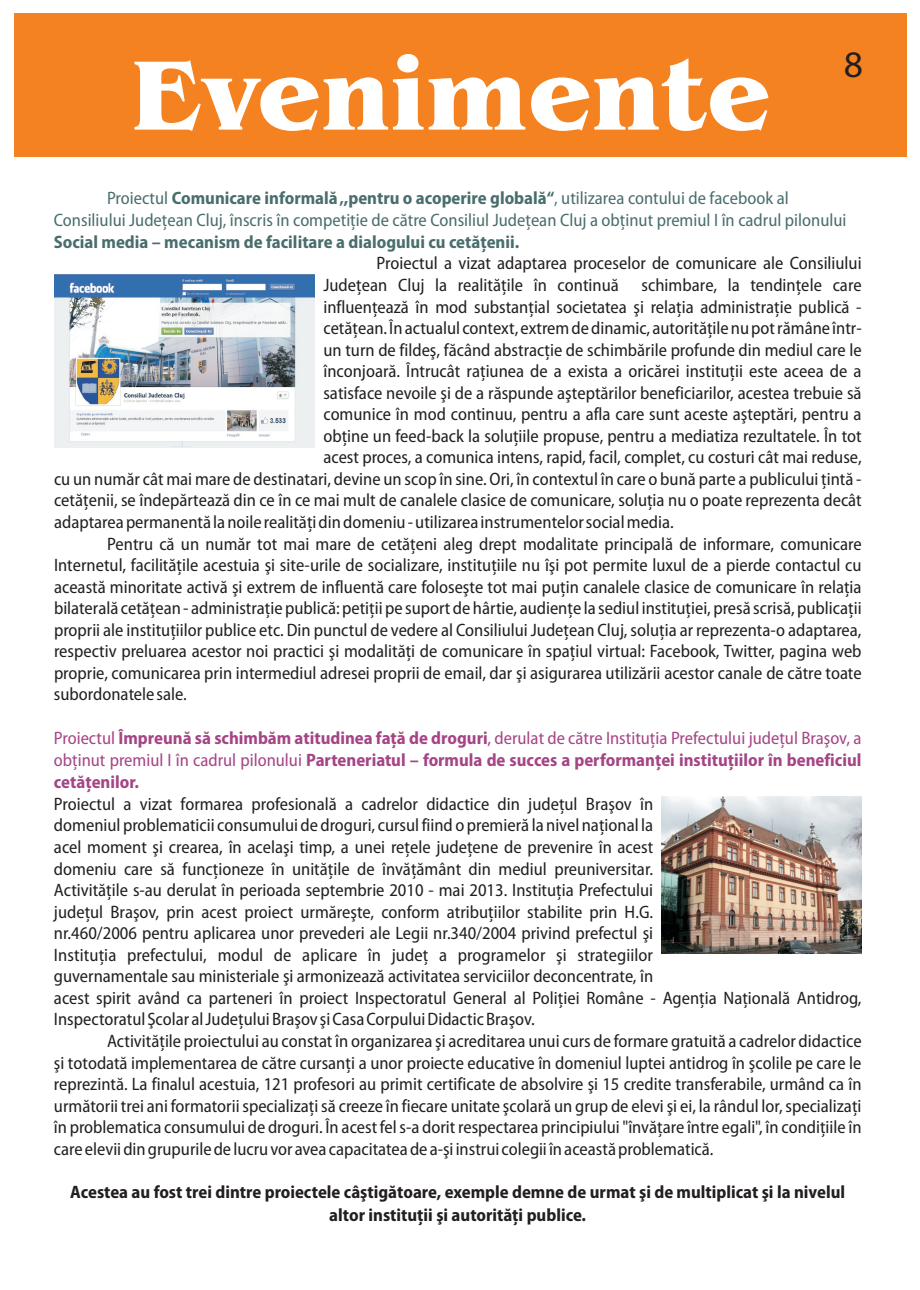
<style>
.page{position:relative;width:920px;height:1290px;background:#fff}
.page>*{position:absolute;margin:0;border:0;box-sizing:border-box;transform-origin:0 0}
.t1{font:700 101.85px "Benguiat Itc TEE";letter-spacing:-3.115em;color:#fff}
.t2{font:37.5px "Myriad Pro";color:#231f20}
.t3{font:semi-condensed 18px/21.6px "Myriad Pro";color:#231f20}
.t4{font:700 semi-condensed 18px/22.2px "Myriad Pro";color:#a54586;text-align:justify}
.t5{font:semi-condensed 18px/21.6px "Myriad Pro";color:#496e6d;text-align:center}
.t6{font:700 semi-condensed 18px/22.2px "Myriad Pro";color:#231f20;text-align:center}
.t7{font:700 semi-condensed 18px "Myriad Pro";color:#496e6d}
.s1{font-weight:700}
.s2{font-weight:400}
</style>
<div class="page">
<div style="left:14px;top:14px;width:892px;height:143px;background:#f58220"></div>
<img style="left:54px;top:274px;width:261px;height:173px">
<img style="left:662px;top:796px;width:200px;height:158px">
<h1 class="t1" style="left:131px;top:54px;width:958px">Evenimente</h1>
<h2 class="t2" style="left:844px;top:49px;width:21px">8</h2>
<p class="t5" style="left:54px;top:189px;width:794px">Proiectul <span class="s1">Comunicare informalã ‚,pentru o acoperire globalã“</span>‚ utilizarea contului de facebook al<br>Consiliului Judeþean Cluj, înscris în competiþie de cãtre Consiliul Judeþean Cluj a obþinut premiul I în cadrul pilonului</p>
<p class="t7" style="left:54px;top:234px;width:467px">Social media – mecanism de facilitare a dialogului cu cetãþenii.</p>
<p class="t3" style="left:323px;top:254px;width:540px;text-indent:53px">Proiectul a vizat adaptarea proceselor de comunicare ale Consiliului<br>Judeþean Cluj la realitãþile în continuã</p>
<p class="t3" style="left:642px;top:276px;width:222px">schimbare, la tendinþele care</p>
<p class="t3" style="left:323px;top:297px;width:540px">influenþeazã în mod substanþial societatea ºi relaþia administraþie publicã -</p>
<p class="t3" style="left:323px;top:319px;width:540px">cetãþean. În actualul context, extrem de dinamic, autoritãþile nu pot rãmâne într-</p>
<p class="t3" style="left:323px;top:340px;width:540px">un turn de fildeº, fãcând abstracþie de schimbãrile profunde din mediul care le</p>
<p class="t3" style="left:323px;top:362px;width:540px">înconjoarã. Întrucât raþiunea de a exista a oricãrei instituþii este aceea de a</p>
<p class="t3" style="left:323px;top:383px;width:540px">satisface nevoile ºi de a rãspunde aºteptãrilor beneficiarilor, acestea trebuie sã</p>
<p class="t3" style="left:323px;top:405px;width:540px">comunice în mod continuu, pentru a afla care sunt aceste aºteptãri, pentru a</p>
<p class="t3" style="left:323px;top:426px;width:540px">obþine un feed-back la soluþiile propuse, pentru a mediatiza rezultatele. În tot</p>
<p class="t3" style="left:323px;top:448px;width:540px">acest proces, a comunica intens, rapid, facil, complet, cu costuri cât mai reduse,</p>
<p class="t3" style="left:54px;top:470px;width:809px">cu un numãr cât mai mare de destinatari, devine un scop în sine. Ori, în contextul în care o bunã parte a publicului þintã -</p>
<p class="t3" style="left:54px;top:491px;width:809px">cetãþenii, se îndepãrteazã din ce în ce mai mult de canalele clasice de comunicare, soluþia nu o poate reprezenta decât</p>
<p class="t3" style="left:54px;top:513px;width:621px">adaptarea permanentã la noile realitãþi din domeniu - utilizarea instrumentelor social media.</p>
<p class="t3" style="left:107px;top:534px;width:756px">Pentru cã un numãr tot mai mare de cetãþeni aleg drept modalitate principalã de informare, comunicare</p>
<p class="t3" style="left:54px;top:556px;width:809px">Internetul, facilitãþile acestuia ºi site-urile de socializare, instituþiile nu îºi pot permite luxul de a pierde contactul cu</p>
<p class="t3" style="left:54px;top:577px;width:809px">aceastã minoritate activã ºi extrem de influentã care foloseºte tot mai puþin canalele clasice de comunicare în relaþia</p>
<p class="t3" style="left:54px;top:599px;width:809px">bilateralã cetãþean - administraþie publicã: petiþii pe suport de hârtie, audienþe la sediul instituþiei, presã scrisã, publicaþii</p>
<p class="t3" style="left:54px;top:620px;width:809px">proprii ale instituþiilor publice etc. Din punctul de vedere al Consiliului Judeþean Cluj, soluþia ar reprezenta-o adaptarea,</p>
<p class="t3" style="left:54px;top:642px;width:809px">respectiv preluarea acestor noi practici ºi modalitãþi de comunicare în spaþiul virtual: Facebook, Twitter, pagina web</p>
<p class="t3" style="left:54px;top:663px;width:809px">proprie, comunicarea prin intermediul adresei proprii de email, dar ºi asigurarea utilizãrii acestor canale de cãtre toate</p>
<p class="t3" style="left:54px;top:685px;width:134px">subordonatele sale.</p>
<p class="t4" style="left:54px;top:728px;width:809px"><span class="s2">Proiectul</span> Împreunã sã schimbãm atitudinea faþã de droguri<span class="s2">, derulat de cãtre Instituþia Prefectului judeþul Braºov, a obþinut premiul I în cadrul pilonului</span> Parteneriatul – formula de succes a performanþei instituþiilor în beneficiul cetãþenilor.</p>
<p class="t3" style="left:54px;top:795px;width:809px">Proiectul a vizat formarea profesionalã a cadrelor didactice din judeþul Braºov în<br>domeniul problematicii consumului de droguri, cursul fiind o premierã la nivel naþional la<br>acel moment ºi crearea, în acelaºi timp, a unei reþele judeþene de prevenire în acest<br>domeniu care sã funcþioneze în unitãþile de învãþãmânt din mediul preuniversitar.<br>Activitãþile s-au derulat în perioada septembrie 2010 - mai 2013. Instituþia Prefectului<br>judeþul Braºov, prin acest proiect urmãreºte, conform atribuþiilor stabilite prin H.G.<br>nr.460/2006 pentru aplicarea unor prevederi ale Legii nr.340/2004 privind prefectul ºi<br>Instituþia prefectului, modul de aplicare în judeþ a programelor ºi strategiilor<br>guvernamentale sau ministeriale ºi armonizeazã activitatea serviciilor deconcentrate, în<br>acest spirit având ca parteneri în proiect Inspectoratul General al Poliþiei Române - Agenþia Naþionalã Antidrog, Inspectoratul ªcolar al Judeþului Braºov ºi Casa Corpului Didactic Braºov.</p>
<p class="t3" style="left:54px;top:1032px;width:809px;text-align:justify;text-indent:53px">Activitãþile proiectului au constat în organizarea ºi acreditarea unui curs de formare gratuitã a cadrelor didactice ºi totodatã implementarea de cãtre cursanþi a unor proiecte educative în domeniul luptei antidrog în ºcolile pe care le reprezintã. La finalul acestuia, 121 profesori au primit certificate de absolvire ºi 15 credite transferabile, urmând ca în urmãtorii trei ani formatorii specializaþi sã creeze în fiecare unitate ºcolarã un grup de elevi ºi ei, la rândul lor, specializaþi în problematica consumului de droguri. În acest fel s-a dorit respectarea principiului "învãþare între egali", în condiþiile în care elevii din grupurile de lucru vor avea capacitatea de a-ºi instrui colegii în aceastã problematicã.</p>
<p class="t6" style="left:70px;top:1183px;width:776px">Acestea au fost trei dintre proiectele câºtigãtoare, exemple demne de urmat ºi de multiplicat ºi la nivelul altor instituþii ºi autoritãþi publice.</p>
</div>
